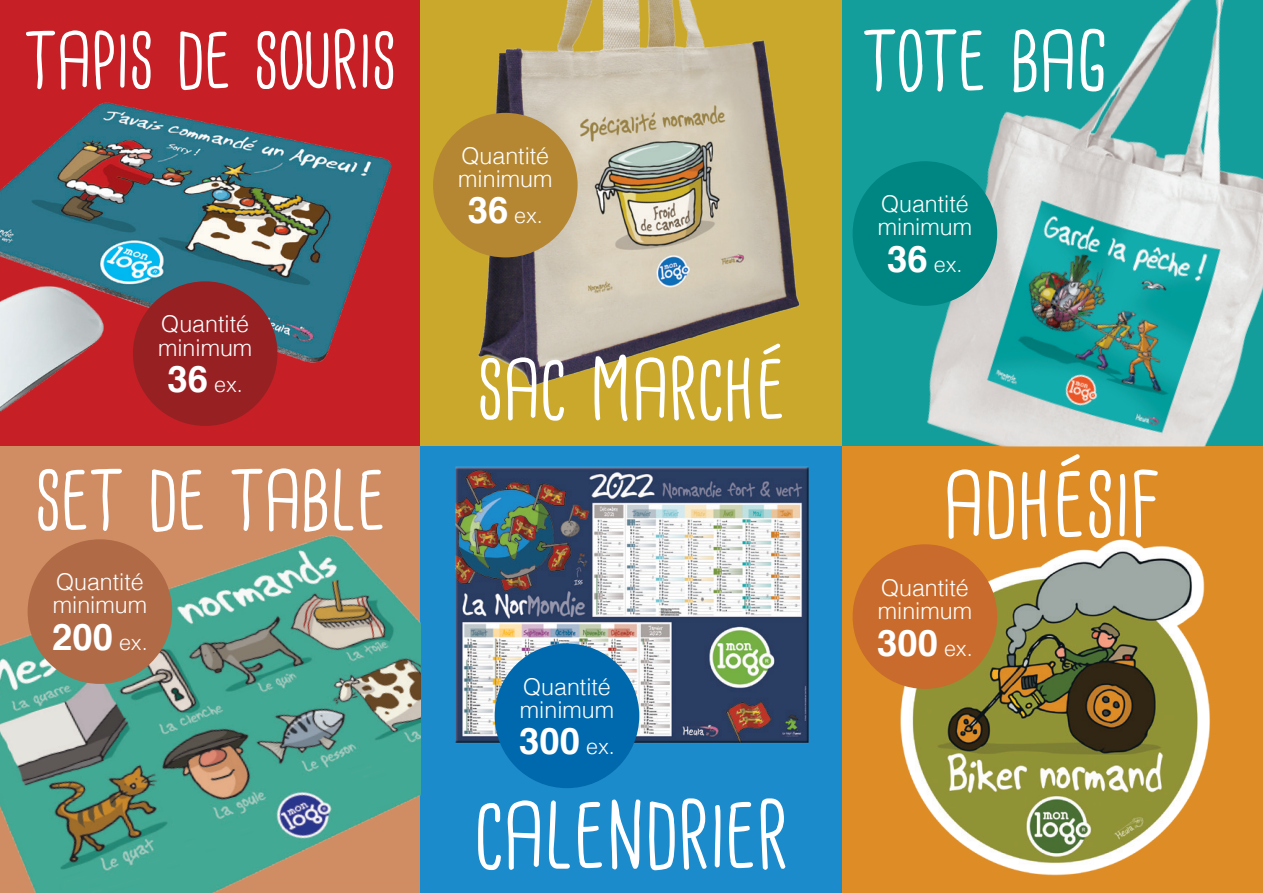
<style>
.page{position:relative;width:1263px;height:893px;background:#fff}
.page>*{position:absolute;margin:0;border:0;box-sizing:border-box;transform-origin:0 0}
.t1{font:106.5px "Cardenio Modern";color:#fff}
.t2{font:96.9px "Cardenio Modern";color:#fff}
.t3{font:90.9px "Cardenio Modern";color:#fff}
.t4{font:700 36.6px "Helvetica";color:#fff}
.t5{font:300 23.1px/23.1px "Helvetica";color:#fff}
.t6{font:300 21.6px "Helvetica";color:#fff}
.s1{font-weight:700;font-size:36.6px}
.s2{font-weight:300;font-size:21.6px}
</style>
<div class="page">
<div style="left:0;top:0;width:421px;height:446px;background:#c62026"></div>
<div style="left:0;top:446px;width:421px;height:447px;background:#d08c63"></div>
<div style="left:421px;top:0;width:421px;height:446px;background:#caa82c"></div>
<div style="left:421px;top:446px;width:421px;height:447px;background:#1b8bcb"></div>
<div style="left:842px;top:0;width:421px;height:446px;background:#139e9b"></div>
<div style="left:842px;top:446px;width:421px;height:447px;background:#de8c26"></div>
<img style="left:0;top:102px;width:392px;height:324px">
<img style="left:467px;top:0;width:333px;height:387px">
<img style="left:884px;top:0;width:379px;height:446px">
<img style="left:900px;top:539px;width:310px;height:337px">
<img style="left:455px;top:466px;width:354px;height:279px">
<img style="left:0;top:521px;width:421px;height:372px">
<div style="left:133px;top:281px;width:144px;height:145px;background:#972023;border-radius:50%"></div>
<div style="left:853px;top:161px;width:144px;height:145px;background:#008682;border-radius:50%"></div>
<div style="left:28px;top:539px;width:144px;height:145px;background:#b06a46;border-radius:50%"></div>
<div style="left:495px;top:644px;width:144px;height:144px;background:#0068ac;border-radius:50%"></div>
<div style="left:433px;top:113px;width:145px;height:144px;background:#b58733;border-radius:50%"></div>
<div style="left:853px;top:544px;width:144px;height:145px;background:#c96b2c;border-radius:50%"></div>
<h3 class="t3" style="left:25px;top:3px;width:373px">TAPIS DE SOURIS</h3>
<h2 class="t2" style="left:863px;top:-1px;width:246px">TOTE BAG</h2>
<p class="t5" style="left:158px;top:311px;width:96px">Quantité minimum</p>
<p class="t6" style="left:168px;top:366px;width:77px"><span class="s1">36</span> ex.</p>
<h2 class="t2" style="left:35px;top:439px;width:352px">SET DE TABLE</h2>
<p class="t5" style="left:53px;top:569px;width:96px">Quantité minimum</p>
<h3 class="t4" style="left:52px;top:607px;width:97px">200 <span class="s2">ex.</span></h3>
<p class="t5" style="left:458px;top:143px;width:96px">Quantité minimum</p>
<p class="t6" style="left:468px;top:197px;width:77px"><span class="s1">36</span> ex.</p>
<h2 class="t2" style="left:477px;top:328px;width:310px">SAC MARCHÉ</h2>
<p class="t5" style="left:520px;top:673px;width:96px">Quantité minimum</p>
<h3 class="t4" style="left:519px;top:712px;width:97px">300 <span class="s2">ex.</span></h3>
<h1 class="t1" style="left:475px;top:768px;width:315px">CALENDRIER</h1>
<p class="t5" style="left:878px;top:191px;width:96px">Quantité minimum</p>
<p class="t6" style="left:887px;top:246px;width:77px"><span class="s1">36</span> ex.</p>
<h1 class="t1" style="left:943px;top:437px;width:220px">ADHÉSIF</h1>
<p class="t5" style="left:878px;top:575px;width:96px">Quantité minimum</p>
<h3 class="t4" style="left:877px;top:613px;width:97px">300 <span class="s2">ex.</span></h3>
</div>
